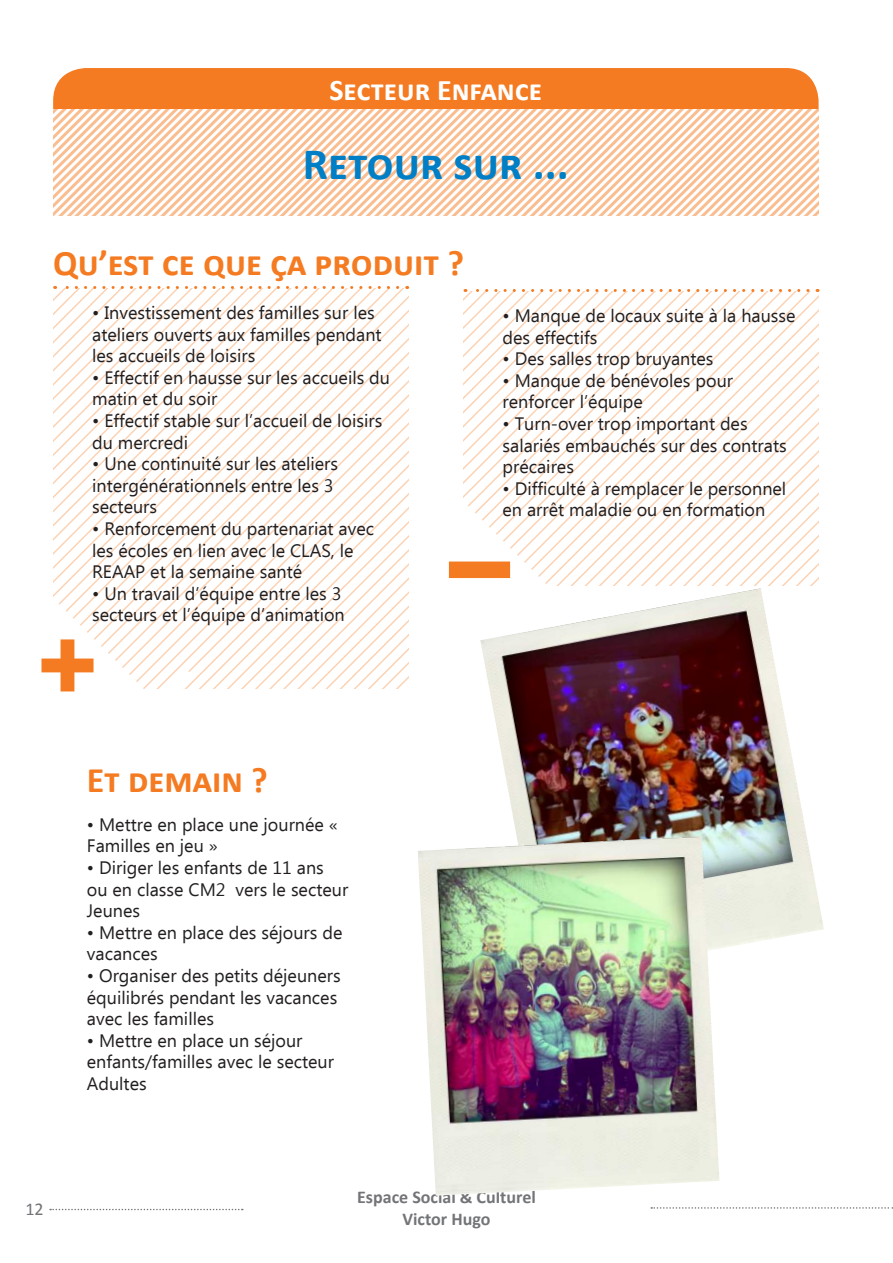
<style>
.page{position:relative;width:893px;height:1263px;background:#fff}
.page>*{position:absolute;margin:0;border:0;box-sizing:border-box;transform-origin:0 0}
.t1{font:700 45px "Calibri";color:#007fc6}
.t2{font:700 36px "Calibri";color:#f47b21}
.t3{font:700 30px "Calibri";color:#fff}
.t4{font:18px/21.6px "Ebrima";color:#231f20}
.t5{font:700 18px/21.6px "Calibri";color:#727477;text-align:center}
.t6{font:18px "Calibri";color:#727477}
</style>
<div class="page">
<svg style="left:50px;top:1209px;width:193px;height:1px"></svg>
<svg style="left:651px;top:1207px;width:242px;height:2px"></svg>
<img style="left:480px;top:588px;width:344px;height:361px">
<div style="left:53px;top:68px;width:766px;height:89px;background:#f47b21;border-radius:33px"></div>
<svg style="left:53px;top:109px;width:766px;height:107px"></svg>
<svg style="left:219px;top:109px;width:529px;height:106px"></svg>
<img style="left:418px;top:836px;width:301px;height:359px">
<div style="left:449px;top:561px;width:61px;height:17px;background:#f47b21"></div>
<svg style="left:463px;top:289px;width:356px;height:296px"></svg>
<svg style="left:53px;top:286px;width:355px;height:403px"></svg>
<h3 class="t3" style="left:329px;top:71px;width:214px">Secteur Enfance</h3>
<h1 class="t1" style="left:303px;top:135px;width:267px">Retour sur ...</h1>
<h2 class="t2" style="left:53px;top:240px;width:412px">Qu’est ce que ça produit ?</h2>
<p class="t4" style="left:92px;top:303px;width:291px">• Investissement des familles sur les ateliers ouverts aux familles pendant les accueils de loisirs</p>
<p class="t4" style="left:92px;top:368px;width:299px">• Effectif en hausse sur les accueils du matin et du soir</p>
<p class="t4" style="left:92px;top:411px;width:292px">• Effectif stable sur l’accueil de loisirs du mercredi</p>
<p class="t4" style="left:92px;top:454px;width:247px">• Une continuité sur les ateliers intergénérationnels entre les 3 secteurs</p>
<p class="t4" style="left:92px;top:519px;width:283px">• Renforcement du partenariat avec les écoles en lien avec le CLAS, le<br>REAAP et la semaine santé</p>
<p class="t4" style="left:92px;top:584px;width:254px">• Un travail d’équipe entre les 3 secteurs et l’équipe d’animation</p>
<p class="t4" style="left:503px;top:306px;width:294px">• Manque de locaux suite à la hausse des effectifs</p>
<p class="t4" style="left:503px;top:349px;width:212px">• Des salles trop bruyantes</p>
<p class="t4" style="left:503px;top:371px;width:232px">• Manque de bénévoles pour renforcer l’équipe</p>
<p class="t4" style="left:503px;top:414px;width:286px">• Turn-over trop important des salariés embauchés sur des contrats précaires</p>
<p class="t4" style="left:503px;top:479px;width:285px">• Difficulté à remplacer le personnel en arrêt maladie ou en formation</p>
<p class="t6" style="left:26px;top:1197px;width:20px">12</p>
<h2 class="t2" style="left:87px;top:757px;width:182px">Et demain ?</h2>
<p class="t4" style="left:87px;top:815px;width:253px">• Mettre en place une journée «<br>Familles en jeu »</p>
<p class="t4" style="left:87px;top:858px;width:263px">• Diriger les enfants de 11 ans ou en classe CM2 vers le secteur<br>Jeunes</p>
<p class="t4" style="left:87px;top:923px;width:257px">• Mettre en place des séjours de vacances</p>
<p class="t4" style="left:87px;top:966px;width:255px">• Organiser des petits déjeuners équilibrés pendant les vacances avec les familles</p>
<p class="t4" style="left:87px;top:1031px;width:249px">• Mettre en place un séjour enfants/familles avec le secteur<br>Adultes</p>
<p class="t5" style="left:357px;top:1186px;width:180px">Espace Social &amp; Culturel<br>Victor Hugo</p>
</div>
